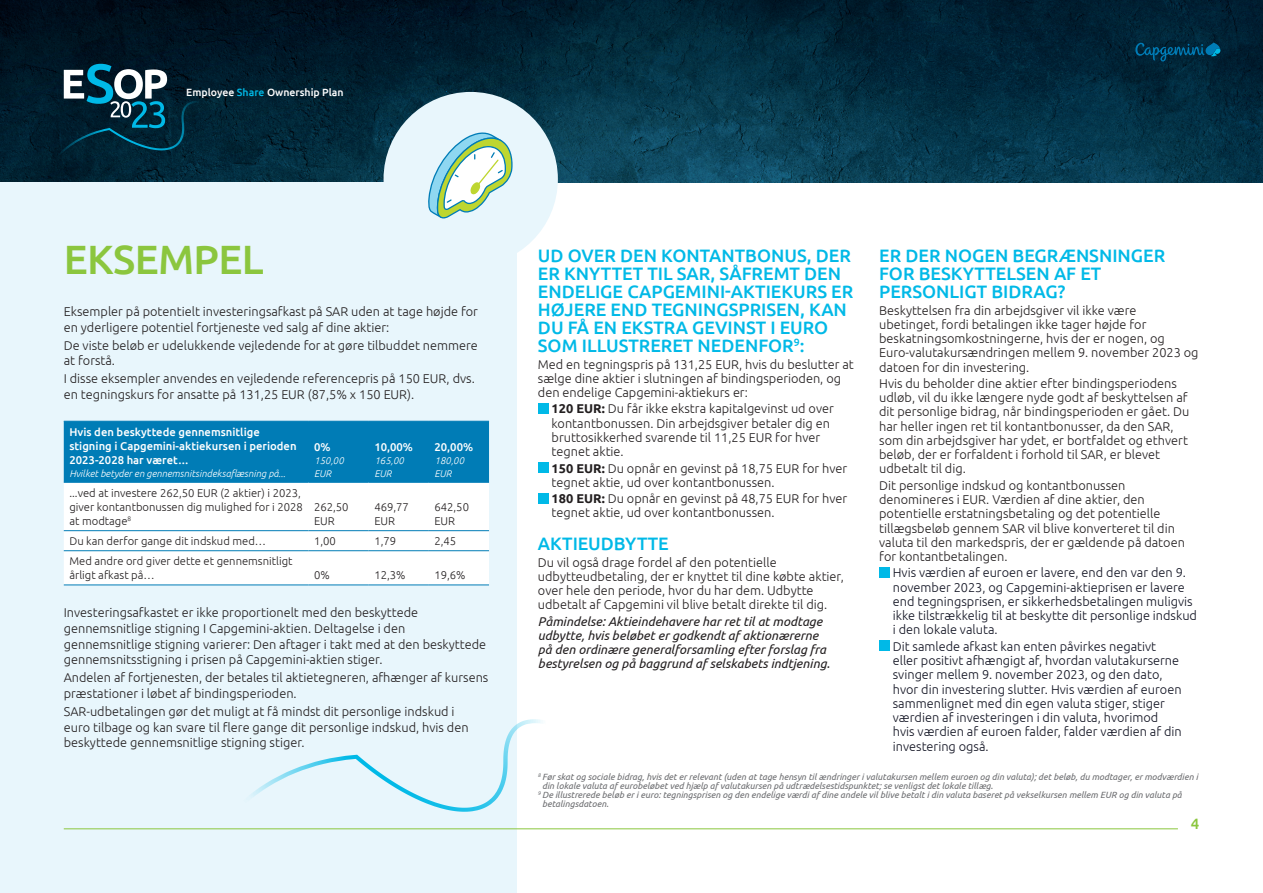
<style>
.page{position:relative;width:1263px;height:893px;background:#fff}
.page>*{position:absolute;margin:0;border:0;box-sizing:border-box;transform-origin:0 0}
.t1{font:500 40.95px "Ubuntu";letter-spacing:-.015em;color:#8bc63e}
.t2{font:500 18px/18px "Ubuntu";color:#00b9e7}
.t3{font:500 15px "Ubuntu";color:#8bc63e}
.t4{font:300 12.75px/14.2px "Ubuntu";color:#231f20}
.t5{font:300 12.75px/14.2px "Ubuntu";color:#121423}
.t6{font:italic 12.75px/14.2px "Ubuntu";color:#231f20}
.t7{font:300 11.25px/14.1px "Ubuntu";color:#231f20}
.t8{font:500 11.25px/14.1px "Ubuntu";color:#fff}
.t9{font:500 10.5px "Ubuntu";color:#fff}
.t10{font:italic 300 9.75px/12.8px "Ubuntu";color:#fff}
.t11{font:italic 9px/9px "Ubuntu";color:#6c6d70}
.s1{color:#00b9e7}
.s2{font-weight:700}
</style>
<div class="page">
<img style="left:0;top:0;width:1263px;height:182px">
<div style="left:0;top:182px;width:517px;height:711px;background:#e8f6fc"></div>
<div style="left:383px;top:92px;width:175px;height:174px;background:#e8f6fc;border-radius:50%"></div>
<svg style="left:48px;top:64px;width:147px;height:103px;background:#173d4d"></svg>
<svg style="left:440px;top:91px;width:74px;height:1px"></svg>
<svg style="left:428px;top:132px;width:85px;height:86px"></svg>
<svg style="left:64px;top:422px;width:425px;height:163px;background:#9dcde3"></svg>
<hr style="left:64px;top:421px;width:244px;height:1px;background:#007cb6">
<hr style="left:308px;top:421px;width:61px;height:1px;background:#007cb6">
<hr style="left:369px;top:421px;width:60px;height:1px;background:#007cb6">
<hr style="left:429px;top:421px;width:60px;height:1px;background:#007cb6">
<hr style="left:64px;top:482px;width:244px;height:1px;background:#007cb6">
<hr style="left:308px;top:482px;width:61px;height:1px;background:#007cb6">
<hr style="left:369px;top:482px;width:60px;height:1px;background:#007cb6">
<hr style="left:429px;top:482px;width:60px;height:1px;background:#007cb6">
<hr style="left:64px;top:530px;width:244px;height:1px;background:#007cb6">
<hr style="left:308px;top:530px;width:61px;height:1px;background:#007cb6">
<hr style="left:369px;top:530px;width:60px;height:1px;background:#007cb6">
<hr style="left:429px;top:530px;width:60px;height:1px;background:#007cb6">
<hr style="left:64px;top:550px;width:244px;height:1px;background:#007cb6">
<hr style="left:308px;top:550px;width:61px;height:1px;background:#007cb6">
<hr style="left:369px;top:550px;width:60px;height:1px;background:#007cb6">
<hr style="left:429px;top:550px;width:60px;height:1px;background:#007cb6">
<hr style="left:64px;top:585px;width:244px;height:1px;background:#007cb6">
<hr style="left:308px;top:585px;width:61px;height:1px;background:#007cb6">
<hr style="left:369px;top:585px;width:60px;height:1px;background:#007cb6">
<hr style="left:429px;top:585px;width:60px;height:1px;background:#007cb6">
<div style="left:538px;top:403px;width:10px;height:10px;background:#00b9e7"></div>
<div style="left:538px;top:462px;width:10px;height:11px;background:#00b9e7"></div>
<div style="left:538px;top:493px;width:10px;height:10px;background:#00b9e7"></div>
<div style="left:879px;top:567px;width:10px;height:10px;background:#00b9e7"></div>
<div style="left:879px;top:641px;width:10px;height:10px;background:#00b9e7"></div>
<svg style="left:1135px;top:43px;width:85px;height:18px;background:#003e5c"></svg>
<hr style="left:64px;top:828px;width:1114px;height:1px;background:#8bc63e">
<svg style="left:251px;top:720px;width:278px;height:92px"></svg>
<p class="t9" style="left:186px;top:86px;width:159px">Employee <span class="s1">Share</span> Ownership Plan</p>
<p class="t1" style="left:64px;top:234px;width:201px">EKSEMPEL</p>
<p class="t4" style="left:64px;top:303px;width:416px;line-height:15.8px">Eksempler på potentielt investeringsafkast på SAR uden at tage højde for en yderligere potentiel fortjeneste ved salg af dine aktier:</p>
<p class="t4" style="left:64px;top:337px;width:416px;line-height:15.8px">De viste beløb er udelukkende vejledende for at gøre tilbuddet nemmere at forstå.</p>
<p class="t4" style="left:64px;top:371px;width:412px;line-height:15.8px">I disse eksempler anvendes en vejledende referencepris på 150 EUR, dvs. en tegningskurs for ansatte på 131,25 EUR (87,5% x 150 EUR).</p>
<p class="t8" style="left:69px;top:424px;width:229px">Hvis den beskyttede gennemsnitlige stigning i Capgemini-aktiekursen i perioden<br>2023-2028 har været…</p>
<p class="t10" style="left:69px;top:467px;width:218px">Hvilket betyder en gennemsnitsindeksaflæsning på...</p>
<p class="t7" style="left:69px;top:485px;width:235px">...ved at investere 262,50 EUR (2 aktier) i 2023, giver kontantbonussen dig mulighed for i 2028 at modtage<sup>8</sup></p>
<p class="t8" style="left:314px;top:440px;width:18px">0%</p>
<p class="t10" style="left:314px;top:454px;width:31px">150,00<br>EUR</p>
<p class="t8" style="left:374px;top:440px;width:40px">10,00%</p>
<p class="t10" style="left:374px;top:454px;width:31px">165,00<br>EUR</p>
<p class="t8" style="left:434px;top:440px;width:40px">20,00%</p>
<p class="t10" style="left:434px;top:454px;width:31px">180,00<br>EUR</p>
<p class="t7" style="left:314px;top:499px;width:36px">262,50<br>EUR</p>
<p class="t7" style="left:374px;top:499px;width:36px">469,77<br>EUR</p>
<p class="t7" style="left:434px;top:499px;width:36px">642,50<br>EUR</p>
<p class="t7" style="left:69px;top:534px;width:198px">Du kan derfor gange dit indskud med…</p>
<p class="t7" style="left:314px;top:534px;width:23px">1,00</p>
<p class="t7" style="left:374px;top:534px;width:23px">1,79</p>
<p class="t7" style="left:434px;top:534px;width:23px">2,45</p>
<p class="t7" style="left:69px;top:554px;width:225px">Med andre ord giver dette et gennemsnitligt årligt afkast på…</p>
<p class="t7" style="left:314px;top:568px;width:17px">0%</p>
<p class="t7" style="left:374px;top:568px;width:33px">12,3%</p>
<p class="t7" style="left:434px;top:568px;width:33px">19,6%</p>
<p class="t4" style="left:64px;top:604px;width:424px;line-height:15.8px">Investeringsafkastet er ikke proportionelt med den beskyttede gennemsnitlige stigning I Capgemini-aktien. Deltagelse i den gennemsnitlige stigning varierer: Den aftager i takt med at den beskyttede gennemsnitsstigning i prisen på Capgemini-aktien stiger.</p>
<p class="t4" style="left:64px;top:670px;width:426px;line-height:15.8px">Andelen af fortjenesten, der betales til aktietegneren, afhænger af kursens præstationer i løbet af bindingsperioden.</p>
<p class="t4" style="left:64px;top:703px;width:406px;line-height:15.8px">SAR-udbetalingen gør det muligt at få mindst dit personlige indskud i euro tilbage og kan svare til flere gange dit personlige indskud, hvis den beskyttede gennemsnitlige stigning stiger.</p>
<p class="t2" style="left:538px;top:246px;width:317px">UD OVER DEN KONTANTBONUS, DER<br>ER KNYTTET TIL SAR, SÅFREMT DEN<br>ENDELIGE CAPGEMINI-AKTIEKURS ER<br>HØJERE END TEGNINGSPRISEN, KAN<br>DU FÅ EN EKSTRA GEVINST I EURO<br>SOM ILLUSTRERET NEDENFOR<sup>9</sup>:</p>
<p class="t4" style="left:538px;top:357px;width:317px">Med en tegningspris på 131,25 EUR, hvis du beslutter at sælge dine aktier i slutningen af bindingsperioden, og den endelige Capgemini-aktiekurs er:</p>
<p class="t4" style="left:551px;top:401px;width:284px"><span class="s2">120 EUR:</span> Du får ikke ekstra kapitalgevinst ud over kontantbonussen. Din arbejdsgiver betaler dig en bruttosikkerhed svarende til 11,25 EUR for hver tegnet aktie.</p>
<p class="t4" style="left:551px;top:461px;width:297px"><span class="s2">150 EUR:</span> Du opnår en gevinst på 18,75 EUR for hver tegnet aktie, ud over kontantbonussen.</p>
<p class="t4" style="left:551px;top:491px;width:297px"><span class="s2">180 EUR:</span> Du opnår en gevinst på 48,75 EUR for hver tegnet aktie, ud over kontantbonussen.</p>
<p class="t2" style="left:538px;top:534px;width:132px">AKTIEUDBYTTE</p>
<p class="t4" style="left:538px;top:555px;width:307px">Du vil også drage fordel af den potentielle udbytteudbetaling, der er knyttet til dine købte aktier, over hele den periode, hvor du har dem. Udbytte udbetalt af Capgemini vil blive betalt direkte til dig.</p>
<p class="t6" style="left:538px;top:614px;width:294px">Påmindelse: Aktieindehavere har ret til at modtage udbytte, hvis beløbet er godkendt af aktionærerne på den ordinære generalforsamling efter forslag fra bestyrelsen og på baggrund af selskabets indtjening.</p>
<p class="t2" style="left:879px;top:246px;width:288px">ER DER NOGEN BEGRÆNSNINGER<br>FOR BESKYTTELSEN AF ET<br>PERSONLIGT BIDRAG?</p>
<p class="t4" style="left:879px;top:303px;width:321px">Beskyttelsen fra din arbejdsgiver vil ikke være ubetinget, fordi betalingen ikke tager højde for beskatningsomkostningerne, hvis der er nogen, og Euro-valutakursændringen mellem 9. november 2023 og datoen for din investering.</p>
<p class="t4" style="left:879px;top:376px;width:312px">Hvis du beholder dine aktier efter bindingsperiodens udløb, vil du ikke længere nyde godt af beskyttelsen af dit personlige bidrag, når bindingsperioden er gået. Du har heller ingen ret til kontantbonusser, da den SAR, som din arbejdsgiver har ydet, er bortfaldet og ethvert beløb, der er forfaldent i forhold til SAR, er blevet udbetalt til dig.</p>
<p class="t4" style="left:879px;top:478px;width:307px">Dit personlige indskud og kontantbonussen denomineres i EUR. Værdien af dine aktier, den potentielle erstatningsbetaling og det potentielle tillægsbeløb gennem SAR vil blive konverteret til din valuta til den markedspris, der er gældende på datoen for kontantbetalingen.</p>
<p class="t5" style="left:893px;top:565px;width:306px">Hvis værdien af euroen er lavere, end den var den 9. november 2023, og Capgemini-aktieprisen er lavere end tegningsprisen, er sikkerhedsbetalingen muligvis ikke tilstrækkelig til at beskytte dit personlige indskud i den lokale valuta.</p>
<p class="t5" style="left:893px;top:639px;width:291px">Dit samlede afkast kan enten påvirkes negativt eller positivt afhængigt af, hvordan valutakurserne svinger mellem 9. november 2023, og den dato, hvor din investering slutter. Hvis værdien af euroen sammenlignet med din egen valuta stiger, stiger værdien af investeringen i din valuta, hvorimod hvis værdien af euroen falder, falder værdien af din investering også.</p>
<p class="t11" style="left:542px;top:772px;width:657px;text-indent:-4px"><sup>8</sup> Før skat og sociale bidrag, hvis det er relevant (uden at tage hensyn til ændringer i valutakursen mellem euroen og din valuta); det beløb, du modtager, er modværdien i din lokale valuta af eurobeløbet ved hjælp af valutakursen på udtrædelsestidspunktet; se venligst det lokale tillæg.</p>
<p class="t11" style="left:542px;top:790px;width:641px;text-indent:-4px"><sup>9</sup> De illustrerede beløb er i euro: tegningsprisen og den endelige værdi af dine andele vil blive betalt i din valuta baseret på vekselkursen mellem EUR og din valuta på betalingsdatoen.</p>
<p class="t3" style="left:1191px;top:814px;width:10px">4</p>
</div>
